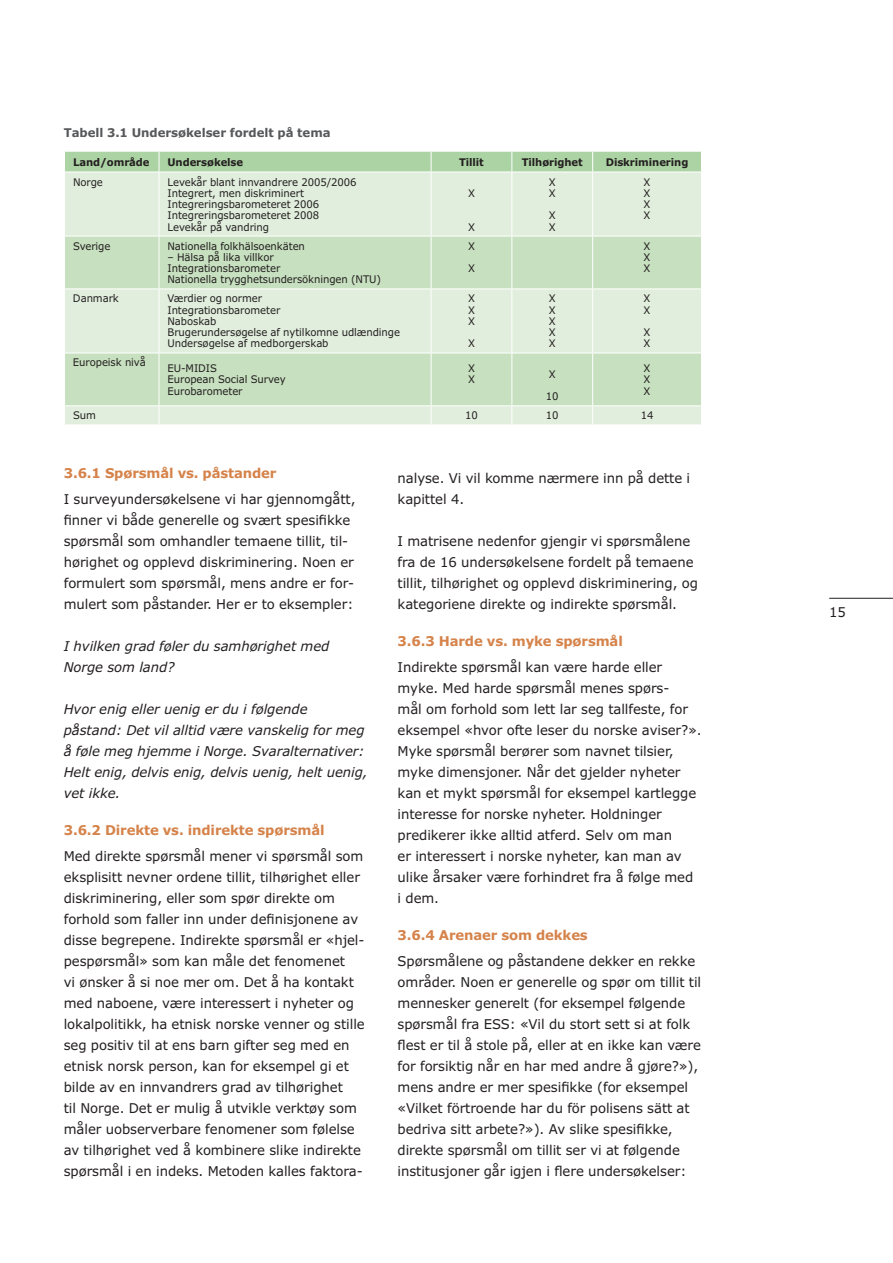
<style>
.page{position:relative;width:893px;height:1263px;background:#fff}
.page>*{position:absolute;margin:0;border:0;box-sizing:border-box;transform-origin:0 0}
.t1{font:13.5px/21px "Verdana";letter-spacing:-.005em;color:#231f20}
.t2{font:italic 13.5px/21px "Verdana";letter-spacing:-.005em;color:#231f20}
.t3{font:700 13.5px "Verdana";letter-spacing:-.01em;color:#d5834a}
.t4{font:700 12px "Verdana";letter-spacing:-.005em;color:#57585a}
.t5{font:10.5px/11.2px "Verdana";letter-spacing:-.01em;color:#231f20;scale:.96 1}
.t6{font:700 10.5px "Verdana";letter-spacing:-.01em;color:#231f20;scale:.96 1}
</style>
<div class="page">
<hr style="left:829px;top:598px;width:64px;height:1px;background:#231f20">
<div style="left:65px;top:173px;width:636px;height:252px;background:#e1eedd"></div>
<svg style="left:65px;top:237px;width:636px;height:168px;background:#d1e5ca"></svg>
<hr style="left:159px;top:172px;width:1px;height:64px;background:#fff">
<hr style="left:159px;top:236px;width:1px;height:53px;background:#fff">
<hr style="left:159px;top:289px;width:1px;height:64px;background:#fff">
<hr style="left:159px;top:353px;width:1px;height:52px;background:#fff">
<svg style="left:159px;top:406px;width:1px;height:19px"></svg>
<svg style="left:64px;top:151px;width:638px;height:21px;background:#b1d5a9"></svg>
<hr style="left:431px;top:236px;width:1px;height:53px;background:#fff">
<hr style="left:511px;top:236px;width:1px;height:53px;background:#fff">
<hr style="left:592px;top:236px;width:1px;height:53px;background:#fff">
<hr style="left:431px;top:353px;width:1px;height:52px;background:#fff">
<hr style="left:511px;top:353px;width:1px;height:52px;background:#fff">
<hr style="left:592px;top:353px;width:1px;height:52px;background:#fff">
<svg style="left:431px;top:406px;width:1px;height:19px"></svg>
<svg style="left:511px;top:406px;width:1px;height:19px"></svg>
<svg style="left:592px;top:406px;width:1px;height:19px"></svg>
<hr style="left:431px;top:172px;width:1px;height:64px;background:#fff">
<hr style="left:511px;top:172px;width:1px;height:64px;background:#fff">
<hr style="left:592px;top:172px;width:1px;height:64px;background:#fff">
<hr style="left:64px;top:236px;width:95px;height:1px;background:#fff">
<hr style="left:159px;top:236px;width:272px;height:1px;background:#fff">
<hr style="left:431px;top:236px;width:81px;height:1px;background:#fff">
<hr style="left:512px;top:236px;width:81px;height:1px;background:#fff">
<hr style="left:593px;top:236px;width:109px;height:1px;background:#fff">
<hr style="left:64px;top:289px;width:95px;height:1px;background:#fff">
<hr style="left:159px;top:289px;width:272px;height:1px;background:#fff">
<hr style="left:431px;top:289px;width:81px;height:1px;background:#fff">
<hr style="left:431px;top:289px;width:1px;height:64px;background:#fff">
<hr style="left:512px;top:289px;width:81px;height:1px;background:#fff">
<hr style="left:511px;top:289px;width:1px;height:64px;background:#fff">
<hr style="left:593px;top:289px;width:109px;height:1px;background:#fff">
<hr style="left:592px;top:289px;width:1px;height:64px;background:#fff">
<hr style="left:64px;top:353px;width:95px;height:1px;background:#fff">
<hr style="left:159px;top:353px;width:272px;height:1px;background:#fff">
<hr style="left:431px;top:353px;width:81px;height:1px;background:#fff">
<hr style="left:512px;top:353px;width:81px;height:1px;background:#fff">
<hr style="left:593px;top:353px;width:109px;height:1px;background:#fff">
<hr style="left:64px;top:405px;width:95px;height:1px;background:#fff">
<hr style="left:159px;top:405px;width:272px;height:1px;background:#fff">
<hr style="left:431px;top:405px;width:81px;height:1px;background:#fff">
<hr style="left:512px;top:405px;width:81px;height:1px;background:#fff">
<hr style="left:593px;top:405px;width:109px;height:1px;background:#fff">
<p class="t4" style="left:64px;top:125px;width:268px">Tabell 3.1 Undersøkelser fordelt på tema</p>
<p class="t6" style="left:73px;top:155px;width:81px">Land/område</p>
<p class="t6" style="left:168px;top:155px;width:80px">Undersøkelse</p>
<p class="t6" style="left:459px;top:155px;width:27px">Tillit</p>
<p class="t6" style="left:522px;top:155px;width:65px">Tilhørighet</p>
<p class="t6" style="left:606px;top:155px;width:88px">Diskriminering</p>
<p class="t5" style="left:73px;top:176px;width:33px">Norge</p>
<p class="t5" style="left:168px;top:176px;width:198px">Levekår blant innvandrere 2005/2006<br>Integrert, men diskriminert<br>Integreringsbarometeret 2006<br>Integreringsbarometeret 2008<br>Levekår på vandring</p>
<p class="t5" style="left:644px;top:176px;width:9px;text-align:justify">X X X X</p>
<p class="t5" style="left:549px;top:176px;width:9px">X<br>X</p>
<p class="t5" style="left:549px;top:209px;width:9px">X<br>X</p>
<p class="t5" style="left:468px;top:187px;width:9px">X</p>
<p class="t5" style="left:468px;top:221px;width:9px">X</p>
<p class="t5" style="left:73px;top:240px;width:41px">Sverige</p>
<p class="t5" style="left:168px;top:240px;width:145px">Nationella folkhälsoenkäten</p>
<p class="t5" style="left:168px;top:251px;width:224px">– Hälsa på lika villkor<br>Integrationsbarometer<br>Nationella trygghetsundersökningen (NTU)</p>
<p class="t5" style="left:468px;top:234px;width:9px;line-height:22.5px">X<br>X</p>
<p class="t5" style="left:644px;top:240px;width:9px;text-align:justify">X X X</p>
<p class="t5" style="left:73px;top:293px;width:49px">Danmark</p>
<p class="t5" style="left:168px;top:293px;width:244px">Værdier og normer<br>Integrationsbarometer<br>Naboskab<br>Brugerundersøgelse af nytilkomne udlændinge<br>Undersøgelse af medborgerskab</p>
<p class="t5" style="left:468px;top:293px;width:9px;text-align:justify">X X X</p>
<p class="t5" style="left:549px;top:293px;width:9px;text-align:justify">X X X X X</p>
<p class="t5" style="left:644px;top:293px;width:9px">X<br>X</p>
<p class="t5" style="left:644px;top:326px;width:9px">X<br>X</p>
<p class="t5" style="left:468px;top:338px;width:9px">X</p>
<p class="t5" style="left:73px;top:357px;width:77px">Europeisk nivå</p>
<p class="t5" style="left:168px;top:362px;width:125px">EU-MIDIS<br>European Social Survey<br>Eurobarometer</p>
<p class="t5" style="left:468px;top:362px;width:9px">X<br>X</p>
<p class="t5" style="left:546px;top:362px;width:15px;line-height:22.5px">X<br>10</p>
<p class="t5" style="left:644px;top:362px;width:9px;text-align:justify">X X X</p>
<p class="t5" style="left:73px;top:409px;width:25px">Sum</p>
<p class="t5" style="left:465px;top:409px;width:15px">10</p>
<p class="t5" style="left:546px;top:409px;width:15px">10</p>
<p class="t5" style="left:641px;top:409px;width:15px">14</p>
<p class="t3" style="left:64px;top:465px;width:214px">3.6.1 Spørsmål vs. påstander</p>
<p class="t1" style="left:64px;top:488px;width:293px">I surveyundersøkelsene vi har gjennomgått, finner vi både generelle og svært spesifikke spørsmål som omhandler temaene tillit, til&shy;hørighet og opplevd diskriminering. Noen er formulert som spørsmål, mens andre er for&shy;mulert som påstander. Her er to eksempler:</p>
<p class="t2" style="left:64px;top:635px;width:267px">I hvilken grad føler du samhørighet med<br>Norge som land?</p>
<p class="t2" style="left:64px;top:698px;width:305px">Hvor enig eller uenig er du i følgende påstand: Det vil alltid være vanskelig for meg å føle meg hjemme i Norge. Svaralternativer:<br>Helt enig, delvis enig, delvis uenig, helt uenig, vet ikke.</p>
<p class="t3" style="left:64px;top:822px;width:262px">3.6.2 Direkte vs. indirekte spørsmål</p>
<p class="t1" style="left:64px;top:845px;width:303px">Med direkte spørsmål mener vi spørsmål som eksplisitt nevner ordene tillit, tilhørighet eller diskriminering, eller som spør direkte om forhold som faller inn under definisjonene av disse begrepene. Indirekte spørsmål er «hjel&shy;pespørsmål» som kan måle det fenomenet<br>vi ønsker å si noe mer om. Det å ha kontakt med naboene, være interessert i nyheter og lokalpolitikk, ha etnisk norske venner og stille seg positiv til at ens barn gifter seg med en etnisk norsk person, kan for eksempel gi et bilde av en innvandrers grad av tilhørighet<br>til Norge. Det er mulig å utvikle verktøy som måler uobserverbare fenomener som følelse av tilhørighet ved å kombinere slike indirekte spørsmål i en indeks. Metoden kalles faktora-</p>
<p class="t1" style="left:398px;top:467px;width:294px">nalyse. Vi vil komme nærmere inn på dette i kapittel 4.</p>
<p class="t1" style="left:398px;top:530px;width:302px">I matrisene nedenfor gjengir vi spørsmålene fra de 16 undersøkelsene fordelt på temaene tillit, tilhørighet og opplevd diskriminering, og kategoriene direkte og indirekte spørsmål.</p>
<p class="t3" style="left:398px;top:632px;width:227px">3.6.3 Harde vs. myke spørsmål</p>
<p class="t1" style="left:398px;top:656px;width:306px">Indirekte spørsmål kan være harde eller myke. Med harde spørsmål menes spørs-<br>mål om forhold som lett lar seg tallfeste, for eksempel «hvor ofte leser du norske aviser?».<br>Myke spørsmål berører som navnet tilsier, myke dimensjoner. Når det gjelder nyheter kan et mykt spørsmål for eksempel kartlegge interesse for norske nyheter. Holdninger predikerer ikke alltid atferd. Selv om man<br>er interessert i norske nyheter, kan man av ulike årsaker være forhindret fra å følge med<br>i dem.</p>
<p class="t3" style="left:398px;top:927px;width:192px">3.6.4 Arenaer som dekkes</p>
<p class="t1" style="left:398px;top:950px;width:305px">Spørsmålene og påstandene dekker en rekke områder. Noen er generelle og spør om tillit til mennesker generelt (for eksempel følgende spørsmål fra ESS: «Vil du stort sett si at folk flest er til å stole på, eller at en ikke kan være for forsiktig når en har med andre å gjøre?»), mens andre er mer spesifikke (for eksempel «Vilket förtroende har du för polisens sätt at bedriva sitt arbete?»). Av slike spesifikke, direkte spørsmål om tillit ser vi at følgende institusjoner går igjen i flere undersøkelser:</p>
<p class="t1" style="left:829px;top:601px;width:18px">15</p>
</div>
